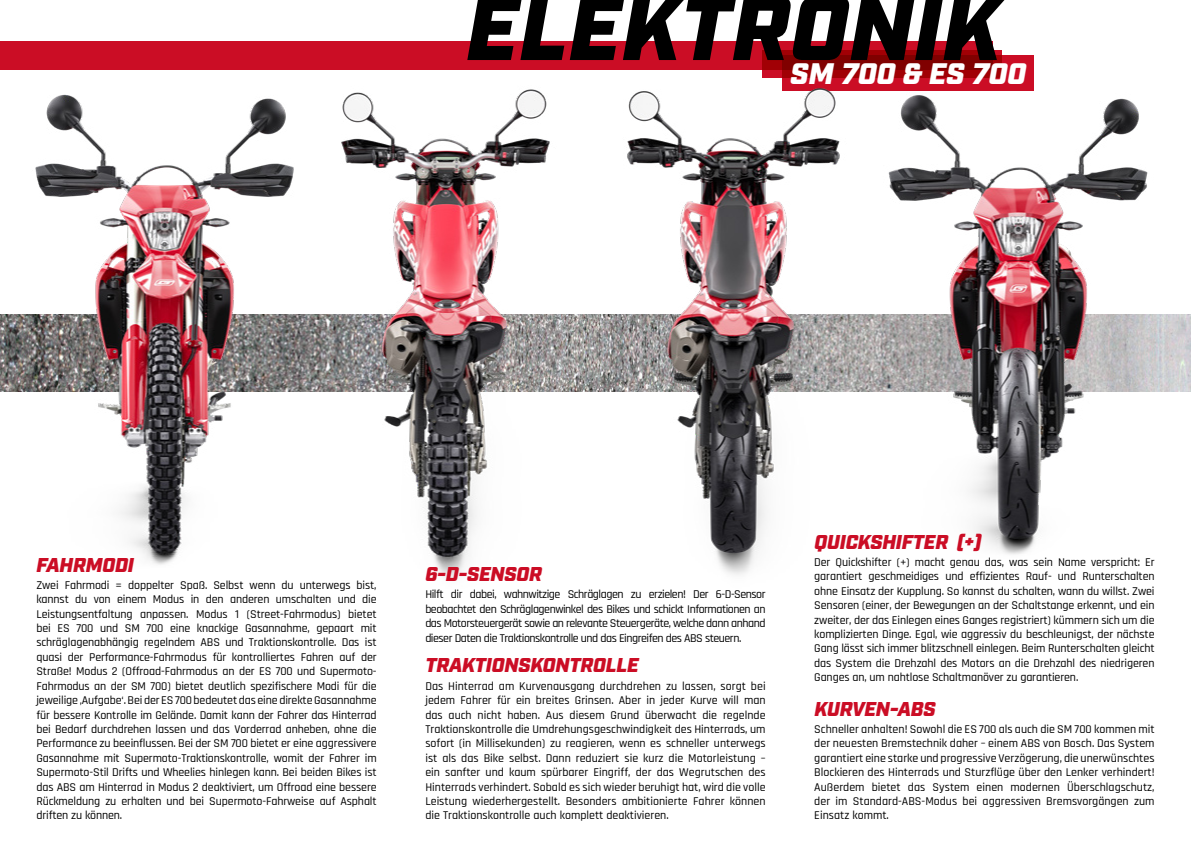
<style>
.page{position:relative;width:1191px;height:842px;background:#fff}
.page>*{position:absolute;margin:0;border:0;box-sizing:border-box;transform-origin:0 0}
.t1{font:italic 900 90px "Industry";letter-spacing:.01em;color:#000}
.t2{font:italic 900 29.7px "Industry";color:#fff}
.t3{font:italic 900 20px "Industry";letter-spacing:-.01em;color:#cb0d25}
.t4{font:500 12px/14.4px "Rajdhani";letter-spacing:-.01em;color:#000;text-align:justify}
</style>
<div class="page">
<div style="left:0;top:41px;width:993px;height:28px;background:#cb0d25"></div>
<img style="left:0;top:69px;width:352px;height:496px">
<img style="left:277px;top:78px;width:281px;height:501px">
<svg style="left:762px;top:51px;width:240px;height:22px"></svg>
<svg style="left:782px;top:55px;width:251px;height:18px;background:#8b0104"></svg>
<img style="left:843px;top:69px;width:348px;height:486px">
<img style="left:558px;top:73px;width:351px;height:502px">
<h1 class="t1" style="left:466px;top:-25px;width:536px">ELEKTRONIK</h1>
<h2 class="t2" style="left:790px;top:56px;width:237px">SM 700 &amp; ES 700</h2>
<h3 class="t3" style="left:36px;top:553px;width:99px">FAHRMODI</h3>
<p class="t4" style="left:36px;top:578px;width:342px">Zwei Fahrmodi = doppelter Spaß. Selbst wenn du unterwegs bist, kannst du von einem Modus in den anderen umschalten und die Leistungsentfaltung anpassen. Modus 1 (Street-Fahrmodus) bietet bei ES 700 und SM 700 eine knackige Gasannahme, gepaart mit schräglagenabhängig regelndem ABS und Traktionskontrolle. Das ist quasi der Performance-Fahrmodus für kontrolliertes Fahren auf der Straße! Modus 2 (Offroad-Fahrmodus an der ES 700 und Supermoto-Fahrmodus an der SM 700) bietet deutlich spezifischere Modi für die jeweilige ‚Aufgabe‘. Bei der ES 700 bedeutet das eine direkte Gasannahme für bessere Kontrolle im Gelände. Damit kann der Fahrer das Hinterrad bei Bedarf durchdrehen lassen und das Vorderrad anheben, ohne die Performance zu beeinflussen. Bei der SM 700 bietet er eine aggressivere Gasannahme mit Supermoto-Traktionskontrolle, womit der Fahrer im Supermoto-Stil Drifts und Wheelies hinlegen kann. Bei beiden Bikes ist das ABS am Hinterrad in Modus 2 deaktiviert, um Offroad eine bessere Rückmeldung zu erhalten und bei Supermoto-Fahrweise auf Asphalt driften zu können.</p>
<h3 class="t3" style="left:425px;top:562px;width:118px">6-D-SENSOR</h3>
<p class="t4" style="left:425px;top:588px;width:342px">Hilft dir dabei, wahnwitzige Schräglagen zu erzielen! Der 6-D-Sensor beobachtet den Schräglagenwinkel des Bikes und schickt Informationen an das Motorsteuergerät sowie an relevante Steuergeräte, welche dann anhand dieser Daten die Traktionskontrolle und das Eingreifen des ABS steuern.</p>
<h3 class="t3" style="left:425px;top:653px;width:215px">TRAKTIONSKONTROLLE</h3>
<p class="t4" style="left:425px;top:679px;width:342px">Das Hinterrad am Kurvenausgang durchdrehen zu lassen, sorgt bei jedem Fahrer für ein breites Grinsen. Aber in jeder Kurve will man das auch nicht haben. Aus diesem Grund überwacht die regelnde Traktionskontrolle die Umdrehungsgeschwindigkeit des Hinterrads, um sofort (in Millisekunden) zu reagieren, wenn es schneller unterwegs ist als das Bike selbst. Dann reduziert sie kurz die Motorleistung – ein sanfter und kaum spürbarer Eingriff, der das Wegrutschen des Hinterrads verhindert. Sobald es sich wieder beruhigt hat, wird die volle Leistung wiederhergestellt. Besonders ambitionierte Fahrer können die Traktionskontrolle auch komplett deaktivieren.</p>
<h3 class="t3" style="left:814px;top:530px;width:169px">QUICKSHIFTER (+)</h3>
<p class="t4" style="left:814px;top:555px;width:342px">Der Quickshifter (+) macht genau das, was sein Name verspricht: Er garantiert geschmeidiges und effizientes Rauf- und Runterschalten ohne Einsatz der Kupplung. So kannst du schalten, wann du willst. Zwei Sensoren (einer, der Bewegungen an der Schaltstange erkennt, und ein zweiter, der das Einlegen eines Ganges registriert) kümmern sich um die komplizierten Dinge. Egal, wie aggressiv du beschleunigst, der nächste Gang lässt sich immer blitzschnell einlegen. Beim Runterschalten gleicht das System die Drehzahl des Motors an die Drehzahl des niedrigeren Ganges an, um nahtlose Schaltmanöver zu garantieren.</p>
<h3 class="t3" style="left:814px;top:697px;width:123px">KURVEN-ABS</h3>
<p class="t4" style="left:814px;top:722px;width:342px">Schneller anhalten! Sowohl die ES 700 als auch die SM 700 kommen mit der neuesten Bremstechnik daher – einem ABS von Bosch. Das System garantiert eine starke und progressive Verzögerung, die unerwünschtes Blockieren des Hinterrads und Sturzflüge über den Lenker verhindert!<br>Außerdem bietet das System einen modernen Überschlagschutz, der im Standard-ABS-Modus bei aggressiven Bremsvorgängen zum Einsatz kommt.</p>
</div>
